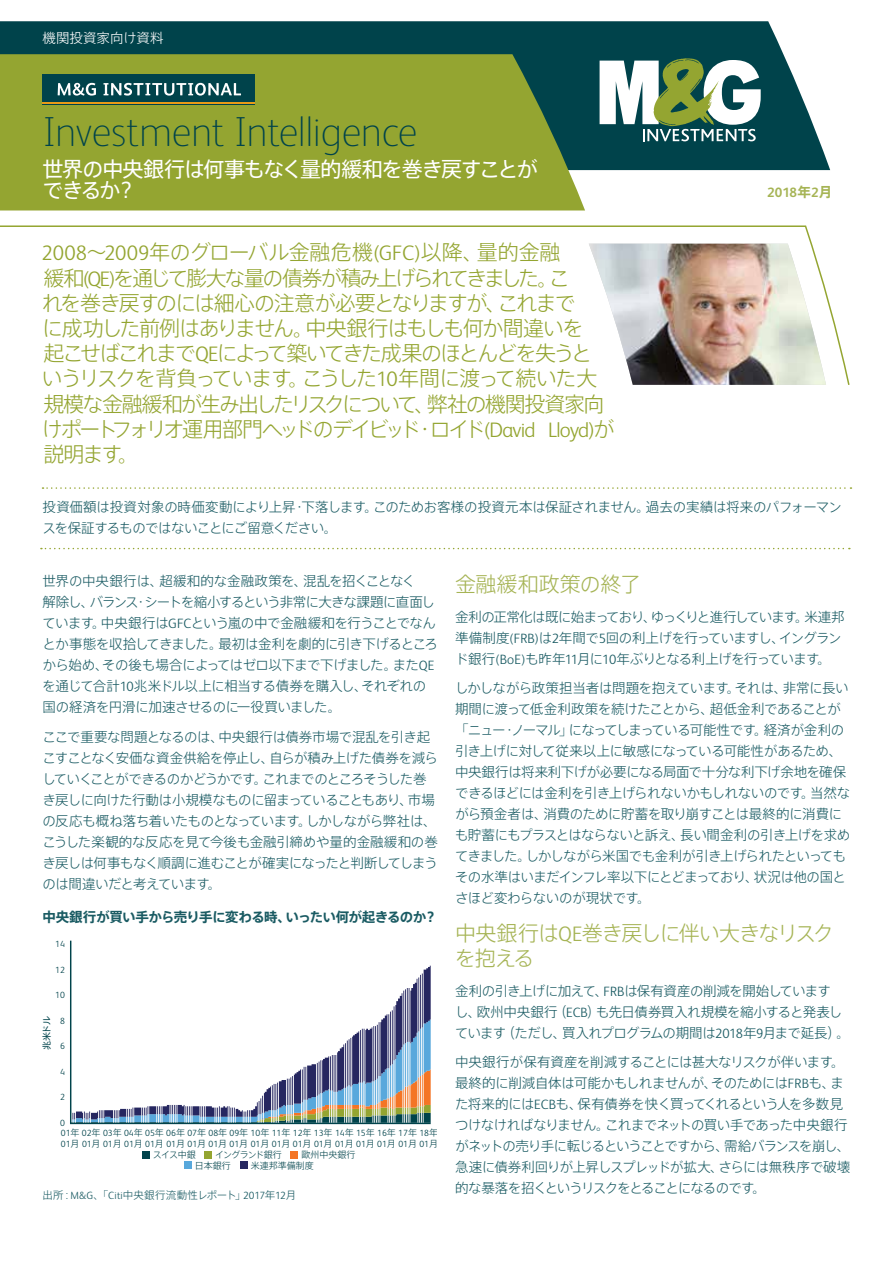
<style>
.page{position:relative;width:893px;height:1263px;background:#fff}
.page>*{position:absolute;margin:0;border:0;box-sizing:border-box;transform-origin:0 0}
.t1{font:100 42px "FS Albert Pro";letter-spacing:-.015em;color:#00434b}
.t2{font:300 21px/25.2px "Axis Pro N";letter-spacing:-.09em;color:#94a531}
.t3{font:21px/21px "Axis Pro N";letter-spacing:-.06em;color:#fff}
.t4{font:300 21px/25.2px "Axis Pro N";letter-spacing:-.065em;color:#a6b455}
.t5{font:300 21px "Axis Pro N";letter-spacing:-.01em;color:#a6b455}
.t6{font:300 13.5px/21px "Axis Pro N";letter-spacing:-.045em;color:#1a5b63}
.t7{font:700 13.5px "Axis Pro N";letter-spacing:-.05em;color:#1a5b63}
.t8{font:300 13.5px "Axis Pro N";color:#fff}
.t9{font:700 13.5px "FS Albert Pro";color:#a6b455}
.t10{font:300 10.5px "Axis Pro N";letter-spacing:.005em;color:#1a5b63}
.t11{font:300 9px/10.5px "FS Albert Pro";color:#00434b}
.t12{font:300 9px "Axis Pro N";color:#00434b}
.t13{font:300 9px "Axis Pro N";letter-spacing:-.08em;color:#00434b}
.t14{font:9px "Axis Pro N";color:#00434b}
.s1{font-family:"FS Albert Pro"}
.s2{font-family:"Axis Pro N"}
</style>
<div class="page">
<svg style="left:0;top:225px;width:850px;height:160px"></svg>
<img style="left:589px;top:244px;width:237px;height:141px">
<svg style="left:0;top:21px;width:830px;height:149px;background:#1b565e"></svg>
<svg style="left:0;top:54px;width:585px;height:156px;background:#8b9f33"></svg>
<svg style="left:600px;top:58px;width:161px;height:83px"></svg>
<div style="left:43px;top:74px;width:212px;height:30px;background:#00434b"></div>
<hr style="left:43px;top:102px;width:212px;height:2px;background:#e99b17">
<svg style="left:58px;top:83px;width:183px;height:13px"></svg>
<svg style="left:70px;top:940px;width:361px;height:185px"></svg>
<div style="left:143px;top:1151px;width:7px;height:8px;background:#00434b"></div>
<div style="left:204px;top:1151px;width:8px;height:8px;background:#94a531"></div>
<div style="left:185px;top:1162px;width:7px;height:7px;background:#58a8dc"></div>
<div style="left:240px;top:1162px;width:7px;height:7px;background:#262760"></div>
<div style="left:291px;top:1151px;width:7px;height:8px;background:#f47525"></div>
<svg style="left:72px;top:1119px;width:359px;height:4px"></svg>
<svg style="left:72px;top:966px;width:359px;height:153px"></svg>
<svg style="left:43px;top:487px;width:808px;height:2px"></svg>
<svg style="left:41px;top:548px;width:809px;height:1px"></svg>
<p class="t8" style="left:43px;top:31px;width:123px">機関投資家向け資料</p>
<h1 class="t1" style="left:43px;top:104px;width:377px">Investment Intelligence</h1>
<h2 class="t3" style="left:43px;top:159px;width:496px">世界の中央銀行は何事もなく量的緩和を巻き戻すことができるか？</h2>
<p class="t2" style="left:41px;top:240px;width:574px"><span class="s1">2008</span>～<span class="s1">2009</span>年のグローバル金融危機<span class="s1">(GFC)</span>以降、量的金融<br>緩和<span class="s1">(QE)</span>を通じて膨大な量の債券が積み上げられてきました。こ<br>れを巻き戻すのには細心の注意が必要となりますが、これまで<br>に成功した前例はありません。中央銀行はもしも何か間違いを<br>起こせばこれまで<span class="s1">QE</span>によって築いてきた成果のほとんどを失うというリスクを背負っています。こうした<span class="s1">10</span>年間に渡って続いた大規模な金融緩和が生み出したリスクについて、弊社の機関投資家向けポートフォリオ運用部門ヘッドのデイビッド・ロイド<span class="s1">(David Lloyd)</span>が説明ます。</p>
<p class="t9" style="left:767px;top:183px;width:66px">2018<span class="s2">年</span>2<span class="s2">月</span></p>
<p class="t6" style="left:43px;top:496px;width:801px">投資価額は投資対象の時価変動により上昇・下落します。このためお客様の投資元本は保証されません。過去の実績は将来のパフォーマンスを保証するものではないことにご留意ください。</p>
<p class="t6" style="left:43px;top:570px;width:397px">世界の中央銀行は、超緩和的な金融政策を、混乱を招くことなく<br>解除し、バランス・シートを縮小するという非常に大きな課題に直面しています。中央銀行は<span class="s1">GFC</span>という嵐の中で金融緩和を行うことでなんとか事態を収拾してきました。最初は金利を劇的に引き下げるところから始め、その後も場合によってはゼロ以下まで下げました。また<span class="s1">QE</span>を通じて合計<span class="s1">10</span>兆米ドル以上に相当する債券を購入し、それぞれの国の経済を円滑に加速させるのに一役買いました。</p>
<p class="t6" style="left:43px;top:726px;width:397px">ここで重要な問題となるのは、中央銀行は債券市場で混乱を引き起こすことなく安価な資金供給を停止し、自らが積み上げた債券を減らしていくことができるのかどうかです。これまでのところそうした巻き戻しに向けた行動は小規模なものに留まっていることもあり、市場の反応も概ね落ち着いたものとなっています。しかしながら弊社は、こうした楽観的な反応を見て今後も金融引締めや量的金融緩和の巻き戻しは何事もなく順調に進むことが確実になったと判断してしまうのは間違いだと考えています。</p>
<p class="t7" style="left:43px;top:910px;width:396px">中央銀行が買い手から売り手に変わる時、いったい何が起きるのか？</p>
<p class="t11" style="left:55px;top:938px;width:11px">14</p>
<p class="t11" style="left:55px;top:964px;width:11px">12</p>
<p class="t11" style="left:55px;top:989px;width:11px">10</p>
<p class="t11" style="left:60px;top:1015px;width:6px">8</p>
<p class="t11" style="left:60px;top:1040px;width:6px">6</p>
<p class="t11" style="left:60px;top:1066px;width:6px">4</p>
<p class="t11" style="left:60px;top:1091px;width:6px">2</p>
<p class="t11" style="left:60px;top:1117px;width:6px">0</p>
<p class="t14" style="left:42px;top:1050px;width:36px;rotate:-90deg">兆米ドル</p>
<p class="t11" style="left:61px;top:1127px;width:379px">01<span class="s2">年</span> 02<span class="s2">年</span> 03<span class="s2">年</span> 04<span class="s2">年</span> 05<span class="s2">年</span> 06<span class="s2">年</span> 07<span class="s2">年</span> 08<span class="s2">年</span> 09<span class="s2">年</span> 10<span class="s2">年</span> 11<span class="s2">年</span> 12<span class="s2">年</span> 13<span class="s2">年</span> 14<span class="s2">年</span> 15<span class="s2">年</span> 16<span class="s2">年</span> 17<span class="s2">年</span> 18<span class="s2">年<br></span>01<span class="s2">月</span> 01<span class="s2">月</span> 01<span class="s2">月</span> 01<span class="s2">月</span> 01<span class="s2">月</span> 01<span class="s2">月</span> 01<span class="s2">月</span> 01<span class="s2">月</span> 01<span class="s2">月</span> 01<span class="s2">月</span> 01<span class="s2">月</span> 01<span class="s2">月</span> 01<span class="s2">月</span> 01<span class="s2">月</span> 01<span class="s2">月</span> 01<span class="s2">月</span> 01<span class="s2">月</span> 01<span class="s2">月</span></p>
<p class="t12" style="left:153px;top:1150px;width:44px">スイス中銀</p>
<p class="t13" style="left:215px;top:1150px;width:68px">イングランド銀行</p>
<p class="t12" style="left:301px;top:1150px;width:55px">歐州中央銀行</p>
<p class="t12" style="left:195px;top:1161px;width:37px">日本銀行</p>
<p class="t12" style="left:251px;top:1161px;width:64px">米連邦準備制度</p>
<p class="t10" style="left:43px;top:1190px;width:255px">出所：<span class="s1">M&amp;G</span>、「<span class="s1">Citi</span>中央銀行流動性レポート」<span class="s1">2017</span>年<span class="s1">12</span>月</p>
<h2 class="t5" style="left:455px;top:573px;width:188px">金融緩和政策の終了</h2>
<p class="t6" style="left:455px;top:606px;width:391px">金利の正常化は既に始まっており、ゆっくりと進行しています。米連邦準備制度<span class="s1">(FRB)</span>は<span class="s1">2</span>年間で<span class="s1">5</span>回の利上げを行っていますし、イングランド銀行<span class="s1">(BoE)</span>も昨年<span class="s1">11</span>月に<span class="s1">10</span>年ぶりとなる利上げを行っています。</p>
<p class="t6" style="left:455px;top:677px;width:397px">しかしながら政策担当者は問題を抱えています。それは、非常に長い期間に渡って低金利政策を続けたことから、超低金利であることが「ニュー・ノーマル」になってしまっている可能性です。経済が金利の引き上げに対して従来以上に敏感になっている可能性があるため、中央銀行は将来利下げが必要になる局面で十分な利下げ余地を確保できるほどには金利を引き上げられないかもしれないのです。当然ながら預金者は、消費のために貯蓄を取り崩すことは最終的に消費にも貯蓄にもプラスとはならないと訴え、長い間金利の引き上げを求めてきました。しかしながら米国でも金利が引き上げられたといってもその水準はいまだインフレ率以下にとどまっており、状況は他の国とさほど変わらないのが現状です。</p>
<h2 class="t4" style="left:455px;top:920px;width:381px">中央銀行は<span class="s1">QE</span>巻き戻しに伴い大きなリスクを抱える</h2>
<p class="t6" style="left:455px;top:980px;width:396px">金利の引き上げに加えて、<span class="s1">FRB</span>は保有資産の削減を開始しています<br>し、欧州中央銀行（<span class="s1">ECB</span>）も先日債券買入れ規模を縮小すると発表しています（ただし、買入れプログラムの期間は<span class="s1">2018</span>年<span class="s1">9</span>月まで延長）。</p>
<p class="t6" style="left:455px;top:1051px;width:397px">中央銀行が保有資産を削減することには甚大なリスクが伴います。最終的に削減自体は可能かもしれませんが、そのためには<span class="s1">FRB</span>も、また将来的には<span class="s1">ECB</span>も、保有債券を快く買ってくれるという人を多数見つけなければなりません。これまでネットの買い手であった中央銀行がネットの売り手に転じるということですから、需給バランスを崩し、急速に債券利回りが上昇しスプレッドが拡大、さらには無秩序で破壊的な暴落を招くというリスクをとることになるのです。</p>
</div>
